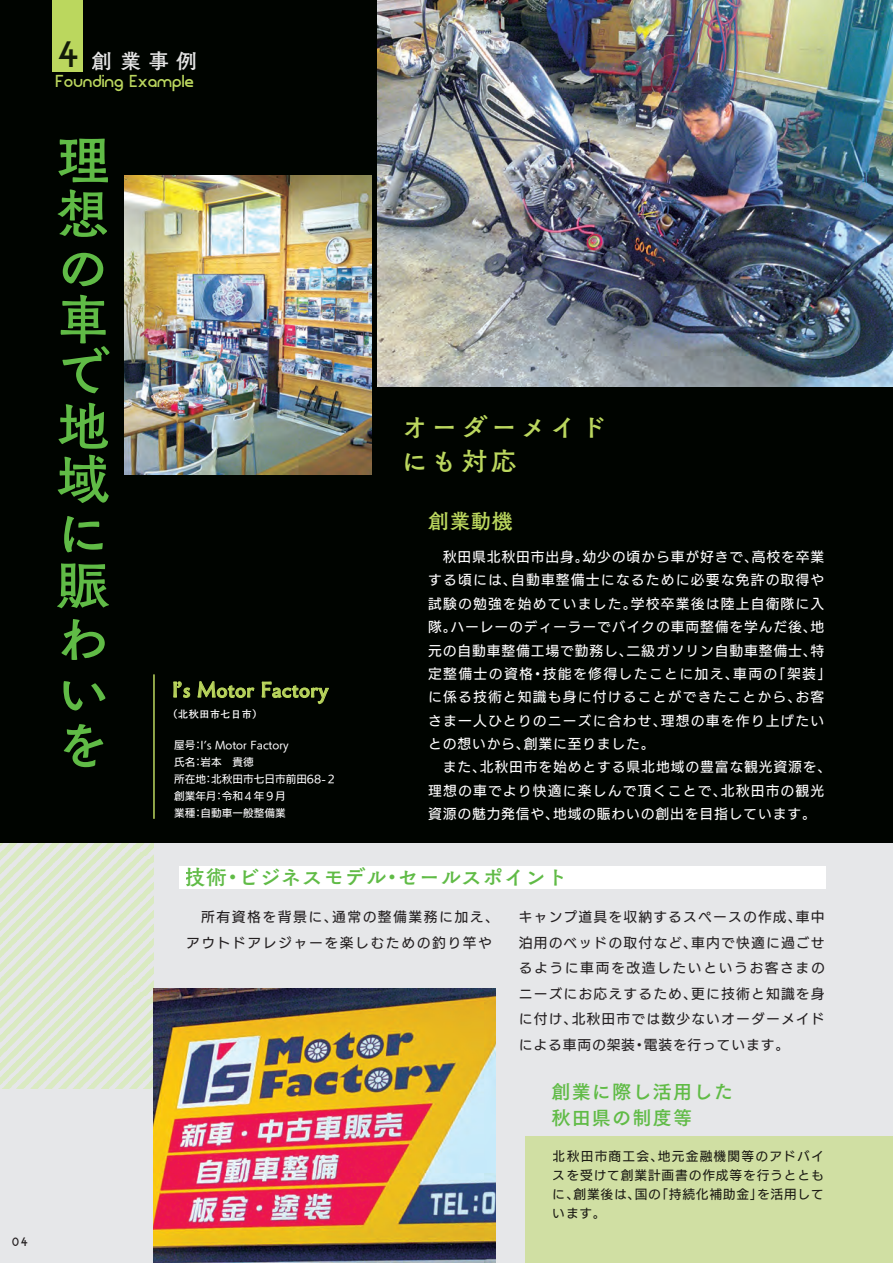
<style>
.page{position:relative;width:893px;height:1263px;background:#e6e7e9}
.page>*{position:absolute;margin:0;border:0;box-sizing:border-box;transform-origin:0 0}
.t1{font:54.15px/53.1px "Tsuku Old Gothic Std B";color:#60bb46}
.t2{font:26.55px/34px "Tsuku Old Gothic Std B";letter-spacing:.12em;color:#bbd75e}
.t3{font:21.3px "Tsuku Old Gothic Std B";letter-spacing:.02em;color:#bbd75e}
.t4{font:21.3px "Tsuku Old Gothic Std B";color:#60bb46}
.t5{font:21.3px "Tsuku Old Gothic Std B";color:#fff}
.t6{font:19.2px/25.5px "Tsuku Go Pro B";letter-spacing:.06em;color:#60bb46}
.t7{font:18px "FOT Blue Yonder";color:#bbd75e}
.t8{font:13.8px/23.4px "UD Kakugo Small Pr 6 N M";letter-spacing:.085em;color:#fff}
.t9{font:13.8px/25.5px "UD Kakugo Small Pr 6 N M";letter-spacing:.08em;color:#231f20;text-align:justify}
.t10{font:13.8px/25.5px "UD Kakugo Small Pr 6 N M";letter-spacing:.115em;color:#231f20}
.t11{font:12.75px/19.2px "UD Kakugo Small Pr 6 N M";letter-spacing:.065em;color:#231f20;text-align:justify}
.t12{font:12.75px "FOT Blue Yonder";color:#231f20}
.t13{font:10.65px/17px "UD Kakugo Small Pr 6 N M";color:#fff}
.t14{font:10.65px "Tsuku Old Gothic Std B";color:#fff}
.s1{font-family:"FOT Blue Yonder";font-size:38.25px;color:#000400}
</style>
<div class="page">
<svg style="left:0;top:842px;width:154px;height:247px;fill:#dbe9c6"></svg>
<div style="left:0;top:0;width:893px;height:842px;background:#000400"></div>
<hr style="left:892px;top:1117px;width:1px;height:146px;background:#bbd75e">
<div style="left:526px;top:1136px;width:367px;height:127px;background:#d0dfa3"></div>
<div style="left:53px;top:0;width:30px;height:71px;background:#bbd75e"></div>
<div style="left:180px;top:865px;width:646px;height:23px;background:#fff"></div>
<svg style="left:173px;top:681px;width:17px;height:17px"></svg>
<svg style="left:198px;top:681px;width:56px;height:17px"></svg>
<svg style="left:262px;top:681px;width:67px;height:23px"></svg>
<hr style="left:153px;top:674px;width:2px;height:145px;background:#bbd75e">
<img style="left:378px;top:0;width:515px;height:386px">
<img style="left:124px;top:175px;width:247px;height:299px">
<img style="left:154px;top:989px;width:341px;height:274px">
<p class="t12" style="left:12px;top:1233px;width:18px">04</p>
<h3 class="t5" style="left:57px;top:45px;width:142px"><span class="s1">4</span> 創業事例</h3>
<h3 class="t7" style="left:55px;top:69px;width:140px">Founding Example</h3>
<h1 class="t1" style="left:56px;top:132px;width:55px">理想の車で地域に賑わいを</h1>
<h3 class="t3" style="left:172px;top:673px;width:158px">Iʼs Motor Factory</h3>
<p class="t14" style="left:167px;top:705px;width:97px">（北秋田市七日市）</p>
<p class="t13" style="left:174px;top:737px;width:164px">屋号：Iʼs Motor Factory<br>氏名：岩本　貴徳<br>所在地：北秋田市七日市前田68-２創業年月：令和４年９月<br>業種：自動車一般整備業</p>
<h2 class="t2" style="left:401px;top:409px;width:207px">オーダーメイドにも対応</h2>
<h3 class="t3" style="left:428px;top:505px;width:87px">創業動機</h3>
<p class="t8" style="left:428px;top:545px;width:405px">　秋田県北秋田市出身。幼少の頃から車が好きで、高校を卒業する頃には、自動車整備士になるために必要な免許の取得や試験の勉強を始めていました。学校卒業後は陸上自衛隊に入隊。ハーレーのディーラーでバイクの車両整備を学んだ後、地元の自動車整備工場で勤務し、二級ガソリン自動車整備士、特定整備士の資格・技能を修得したことに加え、車両の「架装」に係る技術と知識も身に付けることができたことから、お客さま一人ひとりのニーズに合わせ、理想の車を作り上げたいとの想いから、創業に至りました。<br>　また、北秋田市を始めとする県北地域の豊富な観光資源を、理想の車でより快適に楽しんで頂くことで、北秋田市の観光資源の魅力発信や、地域の賑わいの創出を目指しています。</p>
<h3 class="t4" style="left:185px;top:861px;width:384px">技術・ビジネスモデル・セールスポイント</h3>
<p class="t10" style="left:186px;top:905px;width:314px">　所有資格を背景に、通常の整備業務に加え、アウトドアレジャーを楽しむための釣り竿や</p>
<p class="t9" style="left:519px;top:905px;width:308px">キャンプ道具を収納するスペースの作成、車中泊用のベッドの取付など、車内で快適に過ごせるように車両を改造したいというお客さまのニーズにお応えするため、更に技術と知識を身に付け、北秋田市では数少ないオーダーメイドによる車両の架装・電装を行っています。</p>
<h3 class="t6" style="left:551px;top:1077px;width:183px">創業に際し活用した秋田県の制度等</h3>
<p class="t11" style="left:553px;top:1147px;width:272px">北秋田市商工会、地元金融機関等のアドバイスを受けて創業計画書の作成等を行うとともに、創業後は、国の「持続化補助金」を活用しています。</p>
</div>
